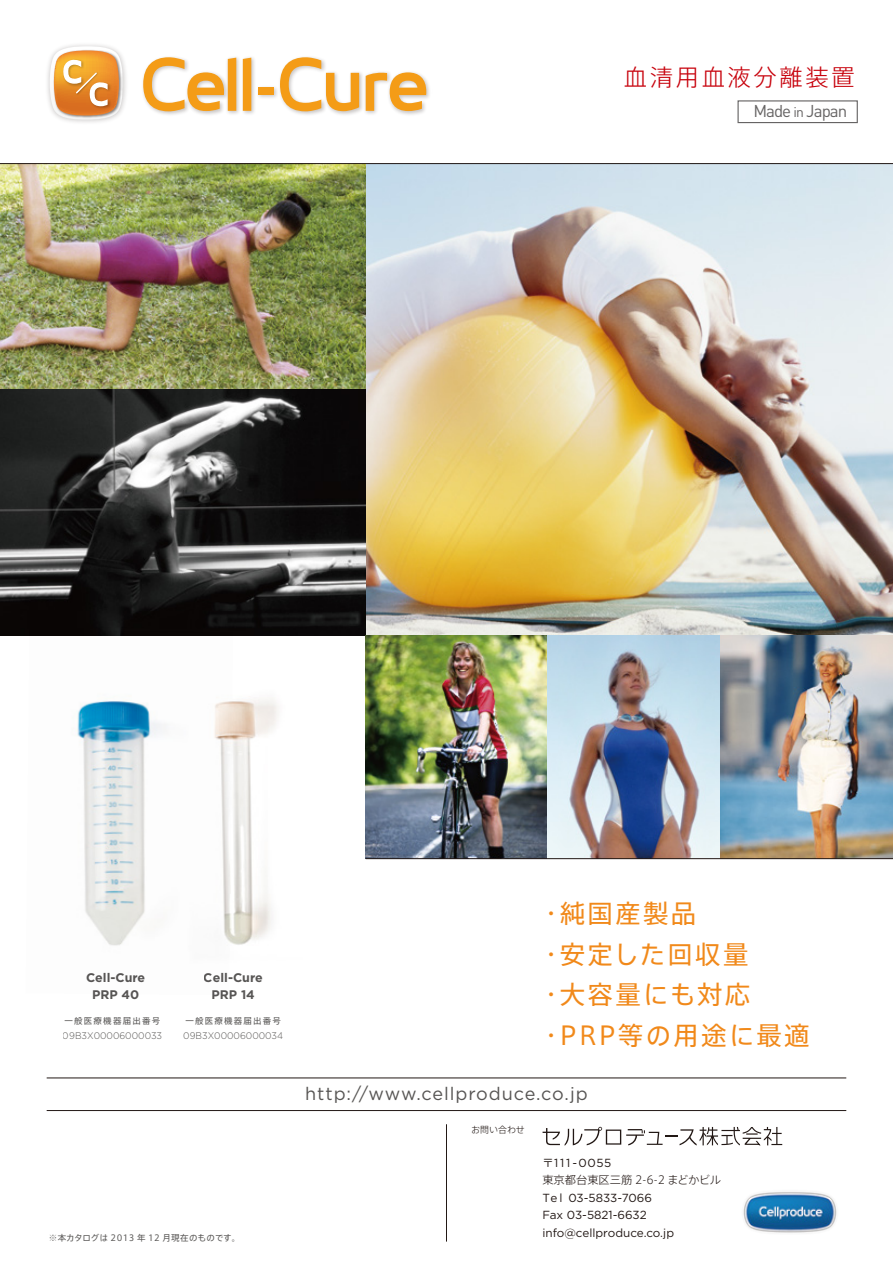
<style>
.page{position:relative;width:893px;height:1263px;background:#fff}
.page>*{position:absolute;margin:0;border:0;box-sizing:border-box;transform-origin:0 0}
.t1{font:25.5px/40.7px "Axis Std";letter-spacing:.09em;color:#f1891a}
.t2{font:300 23.4px "Axis Std";letter-spacing:.11em;color:#c7000b}
.t3{font:18px "Gotham";letter-spacing:.05em;color:#575554}
.t4{font:16.95px "DIN Pro";letter-spacing:-.06em;color:#666464}
.t5{font:700 12.45px/17.9px "Gotham";color:#575554;text-align:center}
.t6{font:11.7px/17.5px "Gotham";color:#221815}
.t7{font:300 11.1px "Axis Std";color:#221815}
.t8{font:300 9.6px "Gotham";color:#575554;scale:.95 1}
.t9{font:300 9px "Axis Std";color:#221815}
.t10{font:8.55px "Axis Std";letter-spacing:.035em;color:#575554}
.t11{font:8.55px "Axis Std";letter-spacing:.14em;color:#575554}
.s1{font-size:13.95px}
.s2{font-family:"Axis Std";font-size:11.1px}
</style>
<div class="page">
<img style="left:0;top:164px;width:893px;height:471px">
<img style="left:366px;top:635px;width:527px;height:223px">
<img style="left:47px;top:44px;width:79px;height:79px">
<div style="left:737px;top:100px;width:121px;height:23px;border:1px solid #666464"></div>
<img style="left:155px;top:111px;width:29px;height:4px">
<img style="left:226px;top:57px;width:13px;height:58px">
<svg style="left:143px;top:57px;width:93px;height:54px"></svg>
<img style="left:239px;top:57px;width:16px;height:57px">
<svg style="left:243px;top:58px;width:8px;height:53px"></svg>
<img style="left:292px;top:111px;width:30px;height:4px">
<img style="left:322px;top:72px;width:40px;height:43px">
<svg style="left:280px;top:57px;width:79px;height:54px"></svg>
<img style="left:386px;top:71px;width:44px;height:44px">
<svg style="left:366px;top:72px;width:60px;height:39px"></svg>
<hr style="left:0;top:163px;width:893px;height:1px;background:#221815">
<hr style="left:366px;top:858px;width:527px;height:1px;background:#221815">
<svg style="left:50px;top:46px;width:73px;height:74px"></svg>
<img style="left:26px;top:629px;width:207px;height:317px">
<img style="left:164px;top:644px;width:114px;height:302px">
<img style="left:258px;top:87px;width:19px;height:11px">
<div style="left:258px;top:88px;width:16px;height:7px;background:#f49c17"></div>
<hr style="left:47px;top:1110px;width:799px;height:1px;background:#221815">
<hr style="left:47px;top:1078px;width:799px;height:1px;background:#221815">
<hr style="left:446px;top:1124px;width:1px;height:117px;background:#221815">
<img style="left:743px;top:1192px;width:94px;height:41px">
<svg style="left:543px;top:1127px;width:239px;height:19px"></svg>
<h2 class="t2" style="left:624px;top:60px;width:233px">血清用血液分離装置</h2>
<h3 class="t4" style="left:753px;top:100px;width:95px">Made <span class="s1">in</span> Japan</h3>
<p class="t5" style="left:86px;top:968px;width:60px">Cell-Cure<br>PRP 40</p>
<p class="t5" style="left:204px;top:968px;width:60px">Cell-Cure<br>PRP 14</p>
<p class="t11" style="left:185px;top:1015px;width:97px">一般医療機器届出番号</p>
<p class="t8" style="left:183px;top:1029px;width:107px">09B3X00006000034</p>
<p class="t11" style="left:65px;top:1015px;width:97px">一般医療機器届出番号</p>
<p class="t8" style="left:63px;top:1029px;width:106px">09B3X00006000033</p>
<p class="t10" style="left:49px;top:1232px;width:193px">※本カタログは 2013 年 12 月現在のものです。</p>
<h1 class="t1" style="left:538px;top:891px;width:273px">・純国産製品<br>・安定した回収量<br>・大容量にも対応・PRP等の用途に最適</h1>
<h3 class="t3" style="left:305px;top:1082px;width:284px">http://www.cellproduce.co.jp</h3>
<p class="t9" style="left:471px;top:1123px;width:55px">お問い合わせ</p>
<p class="t6" style="left:542px;top:1153px;width:71px"><span class="s2">〒</span>111 -0055</p>
<p class="t7" style="left:542px;top:1172px;width:180px">東京都台東区三筋 2-6-2 まどかビル</p>
<p class="t6" style="left:542px;top:1188px;width:133px">Te l 03-5833-7066<br>Fax 03-5821-6632 info@cellproduce.co.jp</p>
</div>
